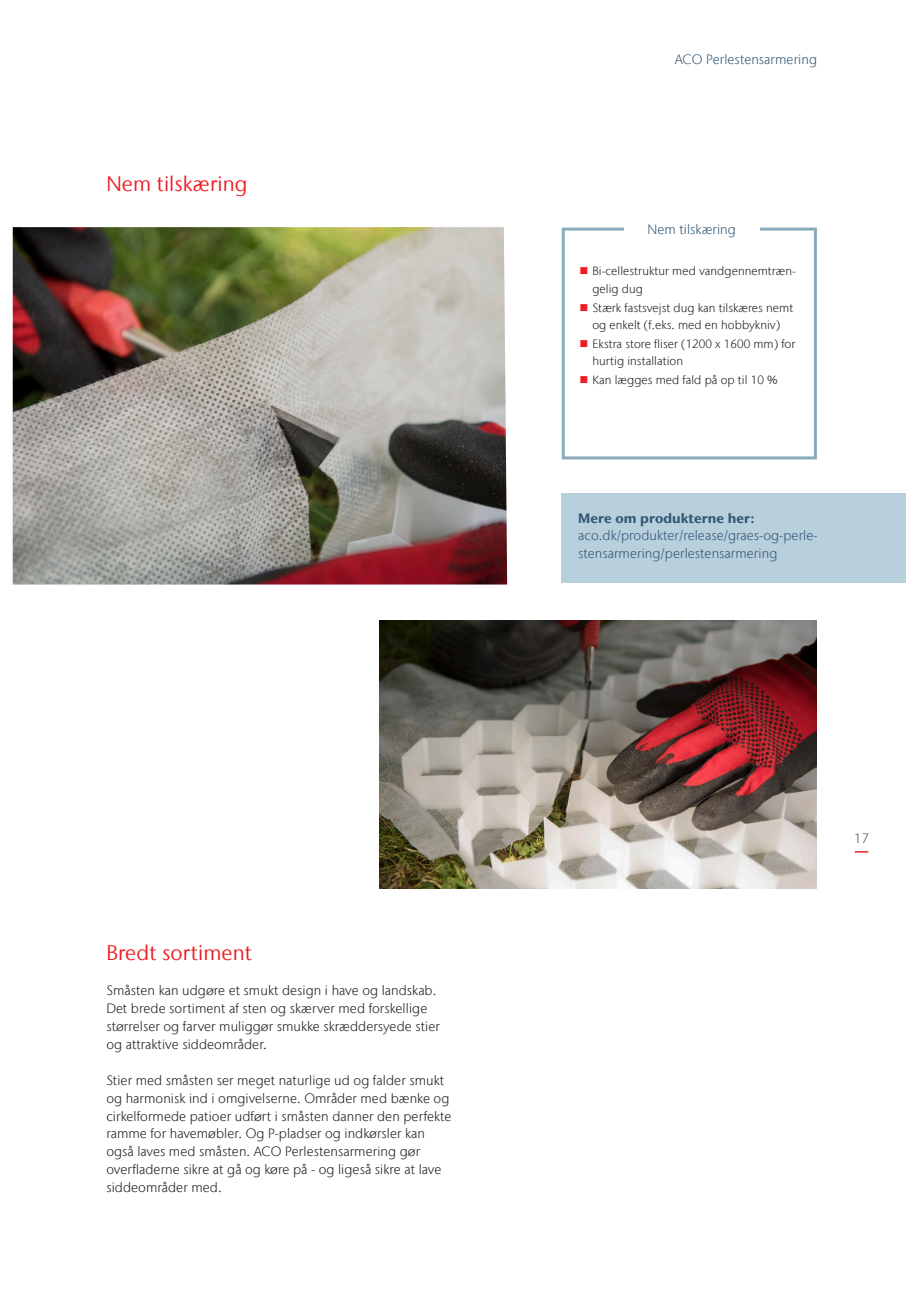
<style>
.page{position:relative;width:919px;height:1289px;background:#fff}
.page>*{position:absolute;margin:0;border:0;box-sizing:border-box;transform-origin:0 0}
.Intermediate_heading{font:21px "Stone Sans IIITC Com";letter-spacing:.005em;color:#ee1d23}
.Body_copy{font:300 13.5px/17.9px "Stone Sans IIITC Com";letter-spacing:.005em;color:#231f20}
.Body_copy-2{font:300 13.5px/17.9px "Stone Sans IIITC Com";letter-spacing:.005em;color:#335875}
.Rubrication{font:300 13.5px "Stone Sans IIITC Com";letter-spacing:.005em;color:#335875}
.Info_box_title{font:300 13.5px "Stone Sans IIITC Com";letter-spacing:.005em;color:#335875}
.t1{font:300 13.5px "Stone Sans IIITC Com";color:#57585a}
.t2{font:300 12px/17px "Stone Sans IIITC Com";letter-spacing:.005em;color:#231f20}
.s1{color:#ee1d23}
.s2{font-weight:700}
</style>
<div class="page">
<svg style="left:854px;top:851px;width:14px;height:1px"></svg>
<img style="left:379px;top:620px;width:437px;height:268px">
<img style="left:13px;top:227px;width:494px;height:357px">
<div style="left:561px;top:227px;width:255px;height:232px;border:3px solid #8aacbc"></div>
<div style="left:623px;top:210px;width:136px;height:37px;background:#fff"></div>
<div style="left:561px;top:493px;width:345px;height:89px;background:#b8cfdc"></div>
<p class="Intermediate_heading" style="left:106px;top:171px;width:142px">Nem tilskæring</p>
<p class="Intermediate_heading" style="left:106px;top:939px;width:147px">Bredt sortiment</p>
<p class="Body_copy" style="left:106px;top:981px;width:331px">Småsten kan udgøre et smukt design i have og landskab.</p>
<p class="Body_copy" style="left:106px;top:999px;width:335px">Det brede sortiment af sten og skærver med forskellige størrelser og farver muliggør smukke skræddersyede stier og attraktive siddeområder.</p>
<p class="Body_copy" style="left:106px;top:1071px;width:346px">Stier med småsten ser meget naturlige ud og falder smukt og harmonisk ind i omgivelserne. Områder med bænke og cirkelformede patioer udført i småsten danner den perfekte ramme for havemøbler. Og P-pladser og indkørsler kan også laves med småsten. ACO Perlestensarmering gør overfladerne sikre at gå og køre på - og ligeså sikre at lave siddeområder med.</p>
<p class="Rubrication" style="left:674px;top:51px;width:144px">ACO Perlestensarmering</p>
<p class="Info_box_title" style="left:647px;top:221px;width:90px">Nem tilskæring</p>
<p class="t2" style="left:592px;top:263px;width:205px;text-indent:-13px"><span class="s1">■</span> Bi-cellestruktur med vandgennemtræn&shy;gelig dug</p>
<p class="t2" style="left:579px;top:299px;width:215px;text-align:center"><span class="s1">■</span> Stærk fastsvejst dug kan tilskæres nemt og enkelt (f.eks. med en hobbykniv)</p>
<p class="t2" style="left:592px;top:335px;width:204px;text-indent:-13px"><span class="s1">■</span> Ekstra store fliser (1200 x 1600 mm) for hurtig installation</p>
<p class="t2" style="left:579px;top:371px;width:199px"><span class="s1">■</span> Kan lægges med fald på op til 10 %</p>
<p class="Body_copy-2" style="left:578px;top:509px;width:241px"><span class="s2">Mere om produkterne her: </span>aco.dk/produkter/release/graes-og-perle-</p>
<p class="Body_copy-2" style="left:578px;top:544px;width:201px">stensarmering/perlestensarmering</p>
<p class="t1" style="left:854px;top:829px;width:16px">17</p>
</div>
